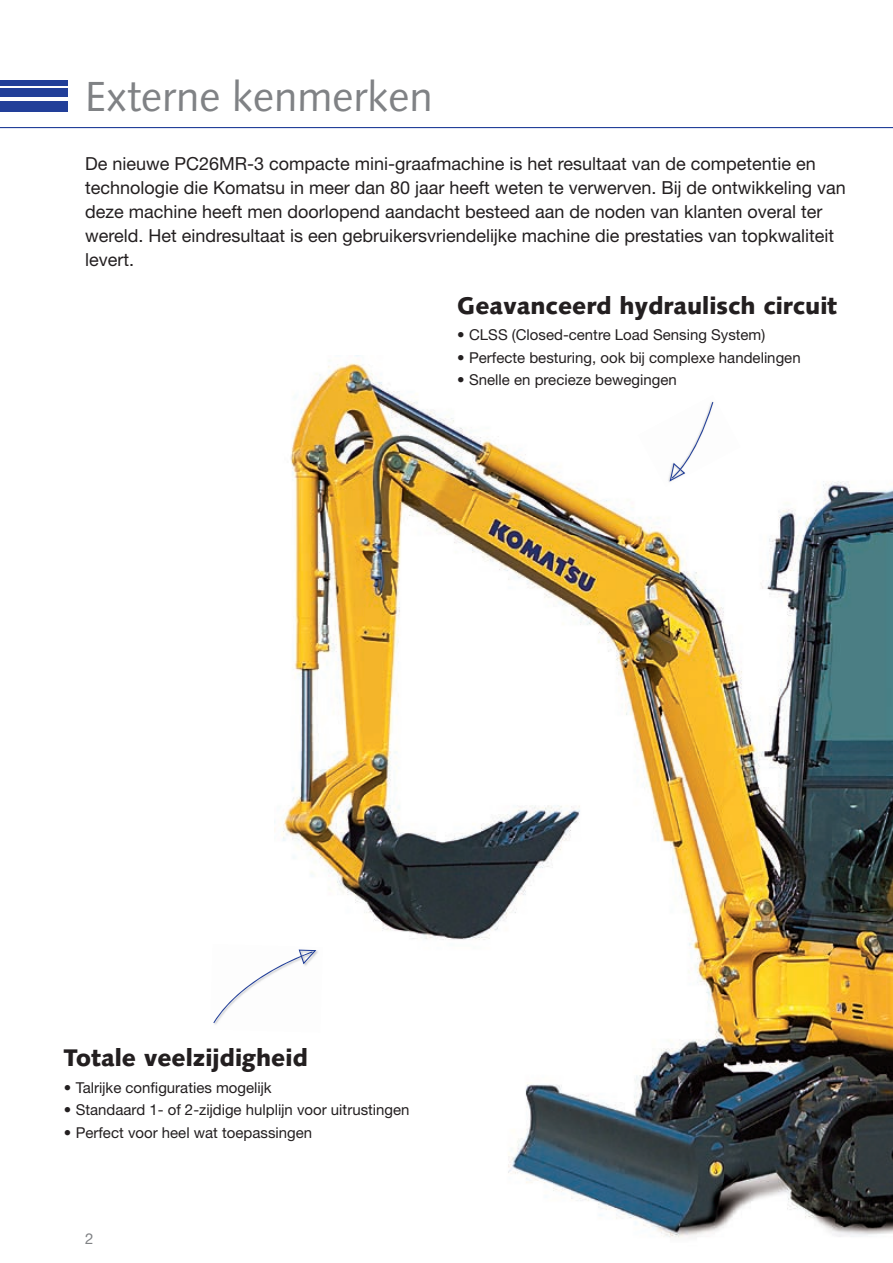
<style>
.page{position:relative;width:893px;height:1263px;background:#fff}
.page>*{position:absolute;margin:0;border:0;box-sizing:border-box;transform-origin:0 0}
.t1{font:42px "Syntax LTCE";color:#808285}
.t2{font:900 24px "Syntax LTCE";color:#231f20}
.t3{font:18px/24px "Helvetica Neue LT Pro";color:#231f20}
.t4{font:15px "Helvetica Neue LT Pro";color:#231f20}
.t5{font:15px "Helvetica Neue LT Pro";color:#808285}
</style>
<div class="page">
<hr style="left:0;top:127px;width:893px;height:1px;background:#223f99">
<div style="left:0;top:101px;width:68px;height:10px;background:#223f99"></div>
<div style="left:0;top:89px;width:68px;height:8px;background:#223f99"></div>
<div style="left:0;top:80px;width:68px;height:5px;background:#223f99"></div>
<img style="left:274px;top:355px;width:619px;height:883px">
<img style="left:214px;top:944px;width:109px;height:88px">
<svg style="left:213px;top:949px;width:103px;height:74px"></svg>
<img style="left:638px;top:395px;width:103px;height:92px">
<svg style="left:670px;top:402px;width:43px;height:79px"></svg>
<h1 class="t1" style="left:85px;top:72px;width:349px">Externe kenmerken</h1>
<p class="t3" style="left:85px;top:151px;width:762px">De nieuwe PC26MR-3 compacte mini-graafmachine is het resultaat van de competentie en technologie die Komatsu in meer dan 80 jaar heeft weten te verwerven. Bij de ontwikkeling van deze machine heeft men doorlopend aandacht besteed aan de noden van klanten overal ter wereld. Het eindresultaat is een gebruikersvriendelijke machine die prestaties van topkwaliteit levert.</p>
<h2 class="t2" style="left:457px;top:291px;width:382px">Geavanceerd hydraulisch circuit</h2>
<p class="t4" style="left:457px;top:326px;width:310px">• CLSS (Closed-centre Load Sensing System)</p>
<p class="t4" style="left:457px;top:348px;width:345px">• Perfecte besturing, ook bij complexe handelingen</p>
<p class="t4" style="left:457px;top:371px;width:221px">• Snelle en precieze bewegingen</p>
<h2 class="t2" style="left:64px;top:1044px;width:246px">Totale veelzijdigheid</h2>
<p class="t4" style="left:64px;top:1078px;width:209px">• Talrijke configuraties mogelijk</p>
<p class="t4" style="left:64px;top:1101px;width:347px">• Standaard 1- of 2-zijdige hulplijn voor uitrustingen</p>
<p class="t4" style="left:64px;top:1123px;width:250px">• Perfect voor heel wat toepassingen</p>
<p class="t5" style="left:85px;top:1229px;width:10px">2</p>
</div>
